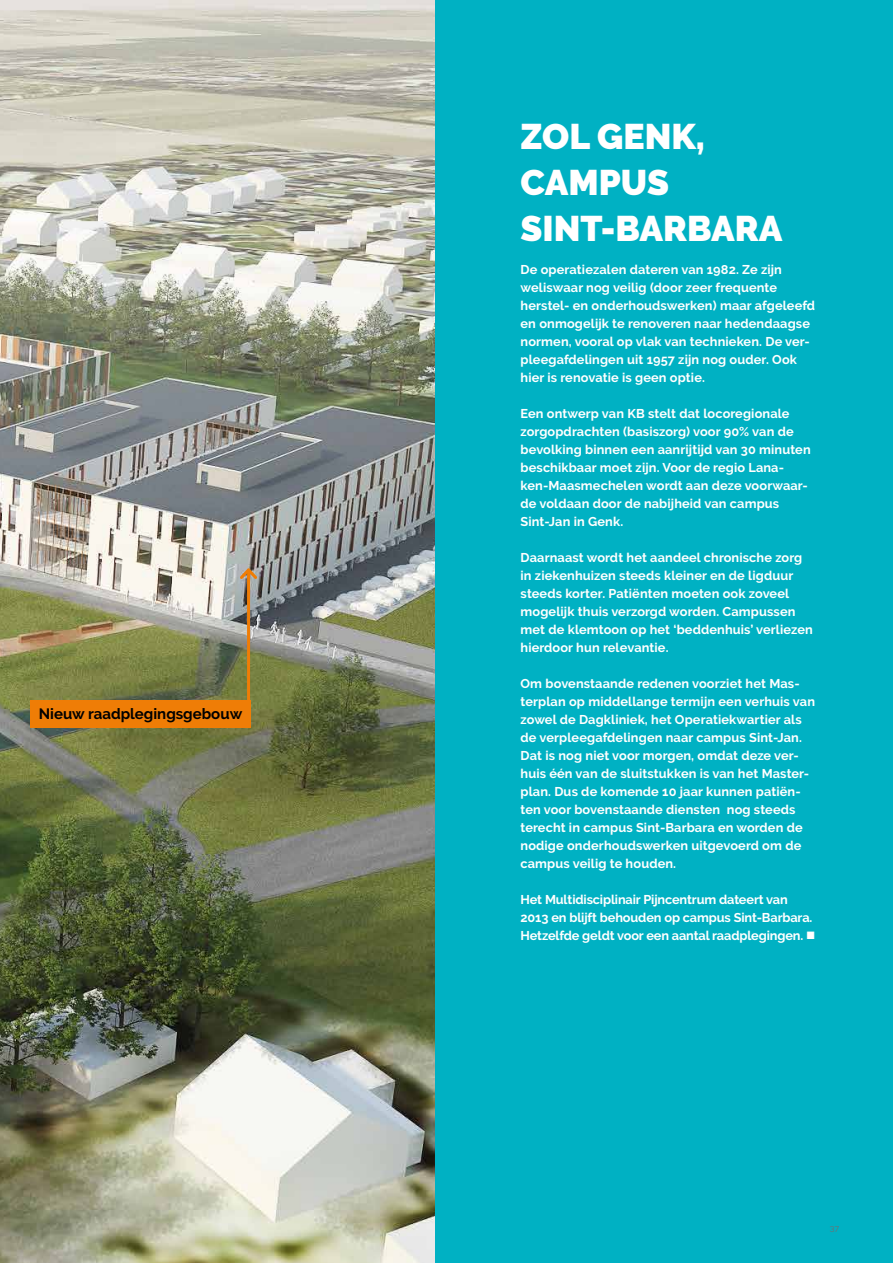
<style>
.page{position:relative;width:893px;height:1263px;background:#fff}
.page>*{position:absolute;margin:0;border:0;box-sizing:border-box;transform-origin:0 0}
.t1{font:900 35.55px/46.2px "Raleway";color:#fff}
.t2{font:700 15px "Raleway";color:#000}
.t3{font:700 12.75px/18px "Raleway";letter-spacing:.01em;color:#fff}
.t4{font:700 12.75px/18px "Raleway";letter-spacing:-.01em;color:#fff}
.t5{font:8.25px "Raleway";color:#706f6f}
</style>
<div class="page">
<img style="left:0;top:0;width:436px;height:1263px">
<div style="left:436px;top:0;width:457px;height:1263px;background:#00b1c3"></div>
<div style="left:30px;top:700px;width:220px;height:28px;background:#ef7d06"></div>
<hr style="left:247px;top:570px;width:3px;height:139px;background:#ef7d06">
<svg style="left:237px;top:565px;width:23px;height:17px"></svg>
<p class="t2" style="left:39px;top:705px;width:205px">Nieuw raadplegingsgebouw</p>
<h1 class="t1" style="left:521px;top:113px;width:263px">ZOL GENK,<br>CAMPUS<br>SINT-BARBARA</h1>
<p class="t3" style="left:521px;top:260px;width:296px">De operatiezalen dateren van 1982. Ze zijn weliswaar nog veilig (door zeer frequente herstel- en onderhoudswerken) maar afgeleefd en onmogelijk te renoveren naar hedendaagse normen, vooral op vlak van technieken. De ver&shy;pleegafdelingen uit 1957 zijn nog ouder. Ook hier is renovatie is geen optie.</p>
<p class="t3" style="left:521px;top:404px;width:292px">Een ontwerp van KB stelt dat locoregionale zorgopdrachten (basiszorg) voor 90% van de bevolking binnen een aanrijtijd van 30 minuten beschikbaar moet zijn. Voor de regio Lana&shy;ken-Maasmechelen wordt aan deze voorwaar&shy;de voldaan door de nabijheid van campus Sint-Jan in Genk.</p>
<p class="t3" style="left:521px;top:548px;width:294px">Daarnaast wordt het aandeel chronische zorg in ziekenhuizen steeds kleiner en de ligduur steeds korter. Patiënten moeten ook zoveel mogelijk thuis verzorgd worden. Campussen met de klemtoon op het ‘beddenhuis’ verliezen hierdoor hun relevantie.</p>
<p class="t3" style="left:521px;top:674px;width:296px">Om bovenstaande redenen voorziet het Mas&shy;terplan op middellange termijn een verhuis van zowel de Dagkliniek, het Operatiekwartier als de verpleegafdelingen naar campus Sint-Jan.<br>Dat is nog niet voor morgen, omdat deze ver&shy;huis één van de sluitstukken is van het Master&shy;plan. Dus de komende 10 jaar kunnen patiën&shy;ten voor bovenstaande diensten nog steeds terecht in campus Sint-Barbara en worden de nodige onderhoudswerken uitgevoerd om de campus veilig te houden.</p>
<p class="t4" style="left:521px;top:890px;width:296px">Het Multidisciplinair Pijncentrum dateert van<br>2013 en blijft behouden op campus Sint-Barbara.<br>Hetzelfde geldt voor een aantal raadplegingen. ■</p>
<p class="t5" style="left:830px;top:1224px;width:11px">37</p>
</div>
